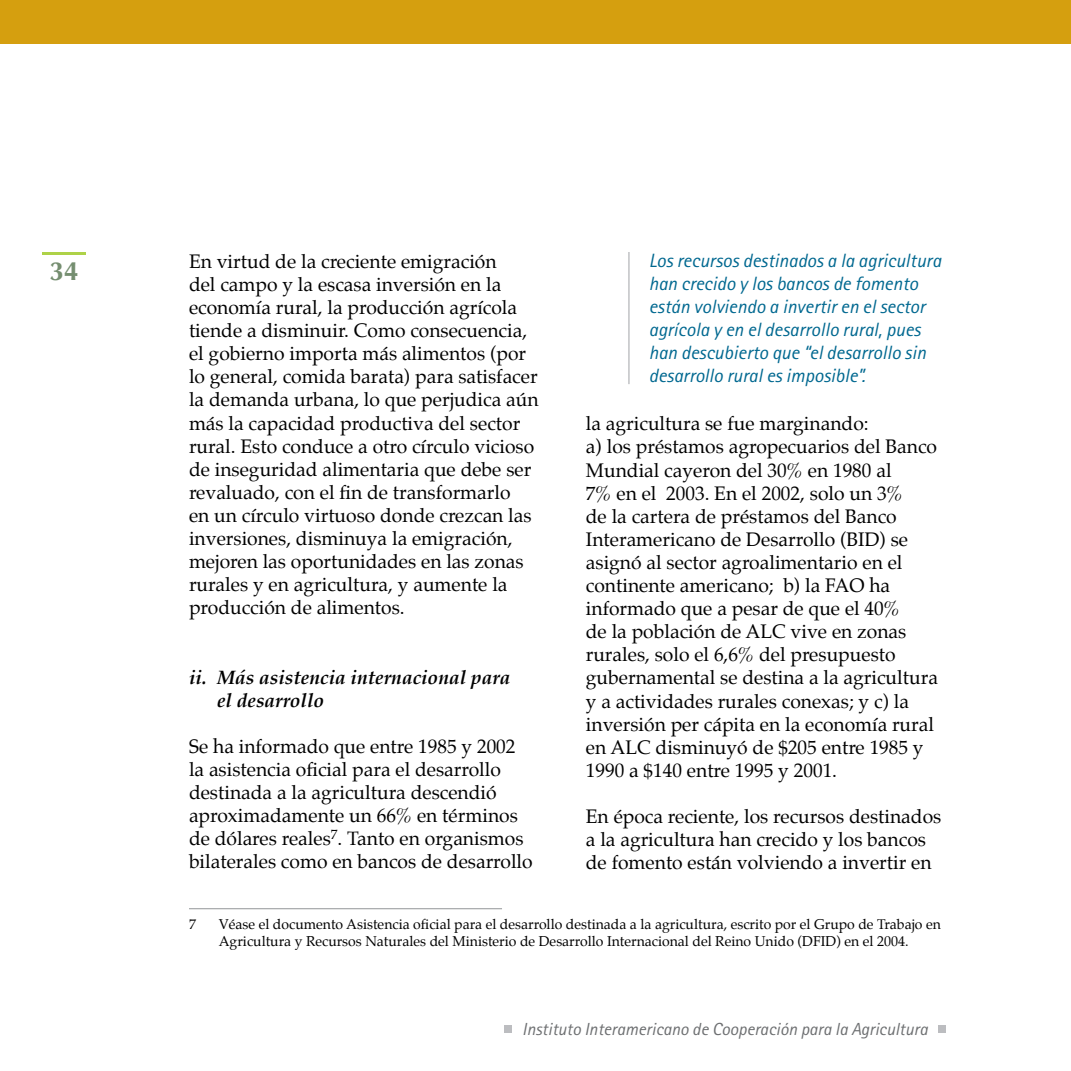
<style>
.page{position:relative;width:1071px;height:1071px;background:#fff}
.page>*{position:absolute;margin:0;border:0;box-sizing:border-box;transform-origin:0 0}
.t1{font:700 26.25px "Optima";color:#758e70}
.t2{font:19.25px/23.1px "Palatino";color:#000}
.t3{font:italic 19.25px/23.1px "Rotis Sans Serif";color:#006890}
.t4{font:italic 700 19.25px/23.1px "Palatino";color:#000}
.t5{font:italic 17.5px "Rotis Sans Serif";color:#6d6f71}
.t6{font:14px/16.8px "Palatino";color:#000}
</style>
<div class="page">
<hr style="left:43px;top:252px;width:43px;height:3px;background:#aed248">
<div style="left:504px;top:1026px;width:8px;height:7px;background:#bcbdc0"></div>
<div style="left:939px;top:1026px;width:7px;height:7px;background:#bcbdc0"></div>
<div style="left:0;top:0;width:1071px;height:43px;background:#d59f0f"></div>
<hr style="left:628px;top:252px;width:2px;height:132px;background:#bcbdc0">
<hr style="left:189px;top:908px;width:313px;height:1px;background:#939598">
<h1 class="t1" style="left:50px;top:256px;width:31px">34</h1>
<p class="t2" style="left:189px;top:250px;width:351px">En virtud de la creciente emigración<br>del campo y la escasa inversión en la economía rural, la producción agrícola tiende a disminuir. Como consecuencia, el gobierno importa más alimentos (por lo general, comida barata) para satisfacer la demanda urbana, lo que perjudica aún más la capacidad productiva del sector rural. Esto conduce a otro círculo vicioso de inseguridad alimentaria que debe ser revaluado, con el fin de transformarlo<br>en un círculo virtuoso donde crezcan las inversiones, disminuya la emigración, mejoren las oportunidades en las zonas rurales y en agricultura, y aumente la producción de alimentos.</p>
<p class="t4" style="left:217px;top:666px;width:295px;text-indent:-28px">ii. Más asistencia internacional para el desarrollo</p>
<p class="t2" style="left:189px;top:735px;width:345px">Se ha informado que entre 1985 y 2002 la asistencia oficial para el desarrollo destinada a la agricultura descendió aproximadamente un 66% en términos de dólares reales<sup>7</sup>. Tanto en organismos bilaterales como en bancos de desarrollo</p>
<p class="t3" style="left:649px;top:249px;width:294px">Los recursos destinados a la agricultura han crecido y los bancos de fomento están volviendo a invertir en el sector agrícola y en el desarrollo rural, pues han descubierto que “el desarrollo sin desarrollo rural es imposible”.</p>
<p class="t2" style="left:586px;top:412px;width:354px">la agricultura se fue marginando:<br>a) los préstamos agropecuarios del Banco Mundial cayeron del 30% en 1980 al<br>7% en el 2003. En el 2002, solo un 3%<br>de la cartera de préstamos del Banco Interamericano de Desarrollo (BID) se asignó al sector agroalimentario en el continente americano; b) la FAO ha informado que a pesar de que el 40%<br>de la población de ALC vive en zonas rurales, solo el 6,6% del presupuesto gubernamental se destina a la agricultura y a actividades rurales conexas; y c) la inversión per cápita en la economía rural en ALC disminuyó de $205 entre 1985 y 1990 a $140 entre 1995 y 2001.</p>
<p class="t2" style="left:586px;top:805px;width:357px">En época reciente, los recursos destinados a la agricultura han crecido y los bancos de fomento están volviendo a invertir en</p>
<p class="t6" style="left:189px;top:916px;width:8px">7</p>
<p class="t6" style="left:219px;top:916px;width:724px">Véase el documento Asistencia oficial para el desarrollo destinada a la agricultura, escrito por el Grupo de Trabajo en<br>Agricultura y Recursos Naturales del Ministerio de Desarrollo Internacional del Reino Unido (DFID) en el 2004.</p>
<p class="t5" style="left:522px;top:1018px;width:407px">Instituto Interamericano de Cooperación para la Agricultura</p>
</div>
